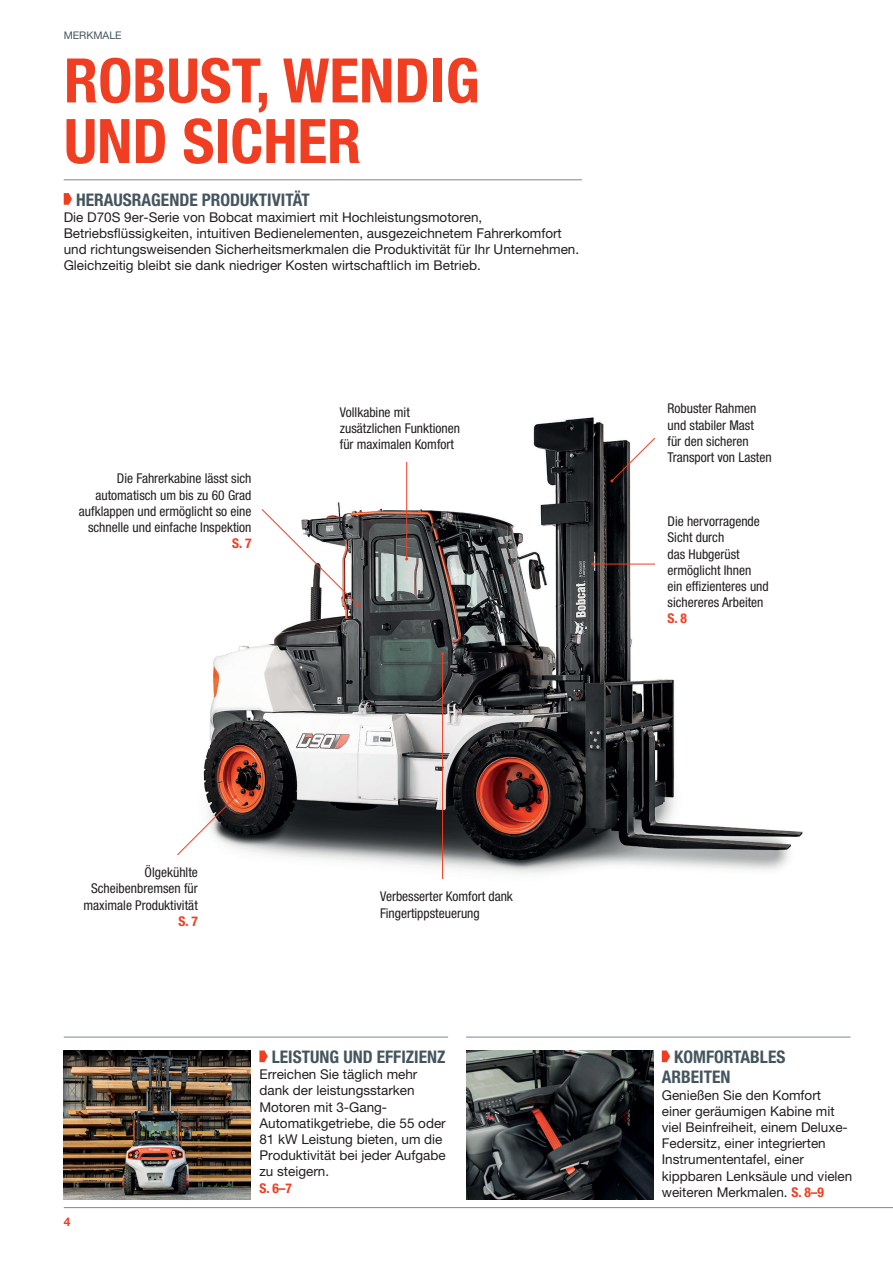
<style>
.page{position:relative;width:893px;height:1263px;background:#fff}
.page>*{position:absolute;margin:0;border:0;box-sizing:border-box;transform-origin:0 0}
.t1{font:700 condensed 61.5px/60.6px "Helvetica Neue LT Pro";color:#ef3e22}
.t2{font:700 condensed 17.4px/20.4px "Helvetica Neue LT Pro";color:#45555f}
.t3{font:13.5px/16.2px "Helvetica Neue LT Pro";color:#231f20}
.t4{font:condensed 13.5px/16.2px "Helvetica Neue LT Pro";color:#231f20}
.t5{font:700 condensed 13.5px "Helvetica Neue LT Pro";color:#ef3e22}
.t6{font:700 12px "Helvetica Neue LT Pro";color:#ef3e22}
.t7{font:10.5px "Helvetica Neue LT Pro";color:#45555f}
.s1{font-weight:700;font-stretch:condensed;color:#ef3e22}
</style>
<div class="page">
<hr style="left:64px;top:1207px;width:829px;height:1px;background:#7d878b">
<img style="left:177px;top:417px;width:626px;height:462px">
<hr style="left:64px;top:1037px;width:384px;height:1px;background:#7d878b">
<hr style="left:466px;top:1037px;width:384px;height:1px;background:#7d878b">
<img style="left:64px;top:1050px;width:187px;height:149px">
<img style="left:466px;top:1050px;width:187px;height:149px">
<svg style="left:259px;top:1051px;width:9px;height:11px"></svg>
<hr style="left:64px;top:180px;width:518px;height:1px;background:#7d878b">
<svg style="left:64px;top:193px;width:8px;height:12px"></svg>
<hr style="left:406px;top:462px;width:1px;height:97px;background:#ef3e22">
<hr style="left:593px;top:564px;width:62px;height:1px;background:#ef3e22">
<svg style="left:610px;top:438px;width:45px;height:45px"></svg>
<svg style="left:177px;top:795px;width:60px;height:60px"></svg>
<hr style="left:442px;top:654px;width:1px;height:225px;background:#ef3e22">
<svg style="left:261px;top:509px;width:99px;height:98px"></svg>
<svg style="left:662px;top:1051px;width:8px;height:11px"></svg>
<p class="t7" style="left:64px;top:32px;width:59px">MERKMALE</p>
<h1 class="t1" style="left:64px;top:51px;width:417px">ROBUST, WENDIG<br>UND SICHER</h1>
<p class="t2" style="left:76px;top:189px;width:235px">HERAUSRAGENDE PRODUKTIVITÄT</p>
<p class="t3" style="left:64px;top:210px;width:517px">Die D70S 9er-Serie von Bobcat maximiert mit Hochleistungsmotoren, Betriebsflüssigkeiten, intuitiven Bedienelementen, ausgezeichnetem Fahrerkomfort und richtungsweisenden Sicherheitsmerkmalen die Produktivität für Ihr Unternehmen.<br>Gleichzeitig bleibt sie dank niedriger Kosten wirtschaftlich im Betrieb.</p>
<p class="t4" style="left:79px;top:472px;width:174px;text-align:right">Die Fahrerkabine lässt sich automatisch um bis zu 60 Grad aufklappen und ermöglicht so eine schnelle und einfache Inspektion</p>
<p class="t5" style="left:232px;top:536px;width:21px">S. 7</p>
<p class="t4" style="left:340px;top:405px;width:122px">Vollkabine mit zusätzlichen Funktionen für maximalen Komfort</p>
<p class="t4" style="left:667px;top:402px;width:106px">Robuster Rahmen und stabiler Mast<br>für den sicheren<br>Transport von Lasten</p>
<p class="t4" style="left:667px;top:515px;width:103px">Die hervorragende<br>Sicht durch<br>das Hubgerüst ermöglicht Ihnen ein effizienteres und sichereres Arbeiten</p>
<p class="t5" style="left:667px;top:611px;width:21px">S. 8</p>
<p class="t4" style="left:84px;top:865px;width:116px;text-align:right">Ölgekühlte<br>Scheibenbremsen für maximale Produktivität</p>
<p class="t5" style="left:178px;top:913px;width:21px">S. 7</p>
<p class="t6" style="left:64px;top:1215px;width:8px">4</p>
<p class="t4" style="left:380px;top:890px;width:134px">Verbesserter Komfort dank<br>Fingertippsteuerung</p>
<p class="t2" style="left:272px;top:1047px;width:175px">LEISTUNG UND EFFIZIENZ</p>
<p class="t3" style="left:259px;top:1067px;width:188px">Erreichen Sie täglich mehr dank der leistungsstarken<br>Motoren mit 3-Gang-<br>Automatikgetriebe, die 55 oder<br>81 kW Leistung bieten, um die<br>Produktivität bei jeder Aufgabe zu steigern.</p>
<p class="t5" style="left:259px;top:1180px;width:34px">S. 6–7</p>
<p class="t2" style="left:662px;top:1047px;width:125px;text-indent:12px">KOMFORTABLES<br>ARBEITEN</p>
<p class="t3" style="left:662px;top:1088px;width:192px">Genießen Sie den Komfort einer geräumigen Kabine mit viel Beinfreiheit, einem Deluxe-<br>Federsitz, einer integrierten<br>Instrumententafel, einer kippbaren Lenksäule und vielen weiteren Merkmalen. <span class="s1">S. 8–9</span></p>
</div>
